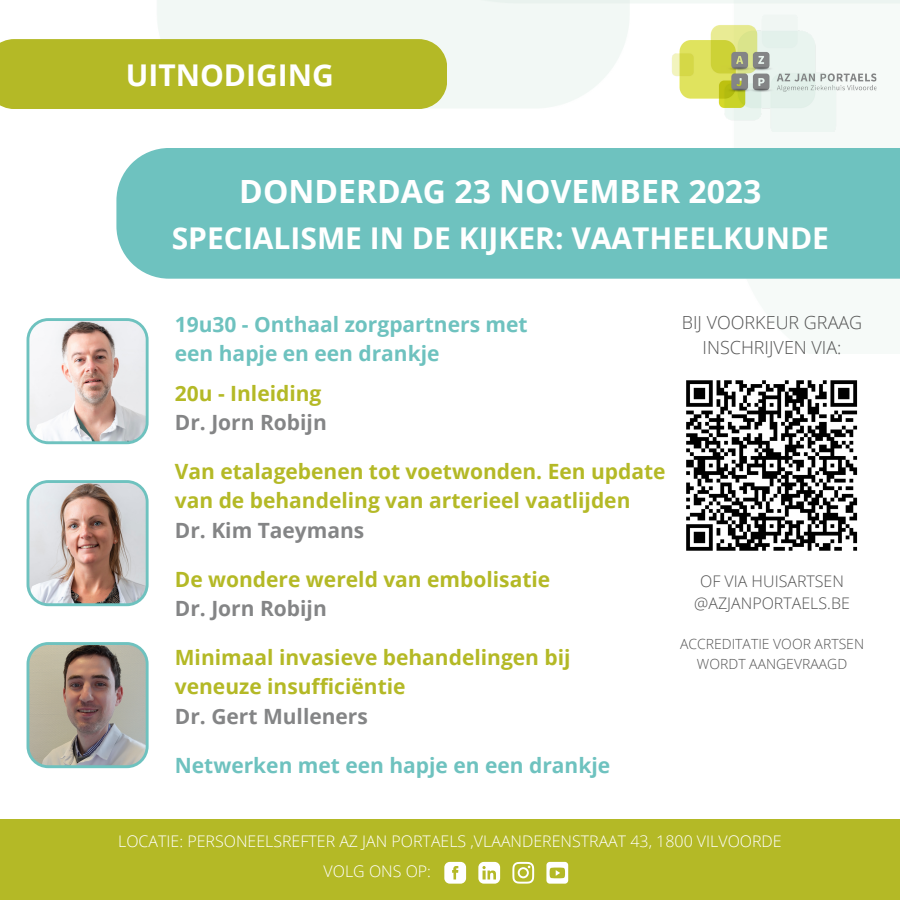
<style>
.page{position:relative;width:900px;height:900px;background:#fff}
.page>*{position:absolute;margin:0;border:0;box-sizing:border-box;transform-origin:0 0}
.t1{font:700 32px "Open Sans";color:#fff}
.t2{font:700 30px "Open Sans";color:#fff}
.t3{font:700 21px/29.2px "Open Sans";color:#b4b926}
.t4{font:700 21px/29.2px "Open Sans";color:#6ec2bf}
.t5{font:700 21px "Open Sans";color:#848586}
.t6{font:300 18px/24.8px "Open Sans";color:#545454;text-align:center}
.t7{font:300 16px "Open Sans";color:#fff}
.t8{font:300 16px "Open Sans";color:#545454}
.t9{font:300 14px/19.5px "Open Sans";color:#545454;text-align:center}
</style>
<div class="page">
<div style="left:0;top:39px;width:447px;height:70px;background:#b4b926"></div>
<div style="left:0;top:820px;width:900px;height:80px;background:#b4b926"></div>
<img style="left:668px;top:15px;width:208px;height:117px;border-radius:10px">
<div style="left:116px;top:148px;width:784px;height:131px;background:#6ec2bf"></div>
<svg style="left:444px;top:862px;width:22px;height:22px"></svg>
<svg style="left:478px;top:862px;width:22px;height:22px"></svg>
<svg style="left:512px;top:862px;width:22px;height:22px"></svg>
<div style="left:546px;top:862px;width:22px;height:22px;background:#fff;border-radius:3px"></div>
<svg style="left:550px;top:868px;width:15px;height:10px"></svg>
<img style="left:27px;top:480px;width:122px;height:126px">
<img style="left:27px;top:318px;width:122px;height:126px">
<img style="left:27px;top:642px;width:122px;height:126px">
<img style="left:686px;top:380px;width:172px;height:171px">
<p class="t2" style="left:126px;top:54px;width:210px">UITNODIGING</p>
<p class="t1" style="left:239px;top:169px;width:524px">DONDERDAG 23 NOVEMBER 2023</p>
<p class="t2" style="left:172px;top:217px;width:659px">SPECIALISME IN DE KIJKER: VAATHEELKUNDE</p>
<p class="t4" style="left:175px;top:309px;width:354px">19u30 - Onthaal zorgpartners met een hapje en een drankje</p>
<p class="t3" style="left:175px;top:378px;width:148px">20u - Inleiding</p>
<p class="t5" style="left:175px;top:408px;width:153px">Dr. Jorn Robijn</p>
<p class="t3" style="left:175px;top:457px;width:492px">Van etalagebenen tot voetwonden. Een update van de behandeling van arterieel vaatlijden</p>
<p class="t5" style="left:175px;top:515px;width:191px">Dr. Kim Taeymans</p>
<p class="t3" style="left:175px;top:564px;width:377px">De wondere wereld van embolisatie</p>
<p class="t5" style="left:175px;top:594px;width:153px">Dr. Jorn Robijn</p>
<p class="t3" style="left:175px;top:642px;width:397px">Minimaal invasieve behandelingen bij veneuze insufficiëntie</p>
<p class="t5" style="left:175px;top:701px;width:195px">Dr. Gert Mulleners</p>
<p class="t4" style="left:175px;top:750px;width:437px">Netwerken met een hapje en een drankje</p>
<p class="t6" style="left:682px;top:310px;width:182px">BIJ VOORKEUR GRAAG<br>INSCHRIJVEN VIA:</p>
<p class="t8" style="left:700px;top:570px;width:145px">OF VIA HUISARTSEN</p>
<p class="t8" style="left:694px;top:592px;width:157px">@AZJANPORTAELS.BE</p>
<p class="t9" style="left:680px;top:634px;width:186px">ACCREDITATIE VOOR ARTSEN<br>WORDT AANGEVRAAGD</p>
<p class="t7" style="left:118px;top:830px;width:665px">LOCATIE: PERSONEELSREFTER AZ JAN PORTAELS ,VLAANDERENSTRAAT 43, 1800 VILVOORDE</p>
<p class="t7" style="left:324px;top:860px;width:109px">VOLG ONS OP:</p>
</div>
